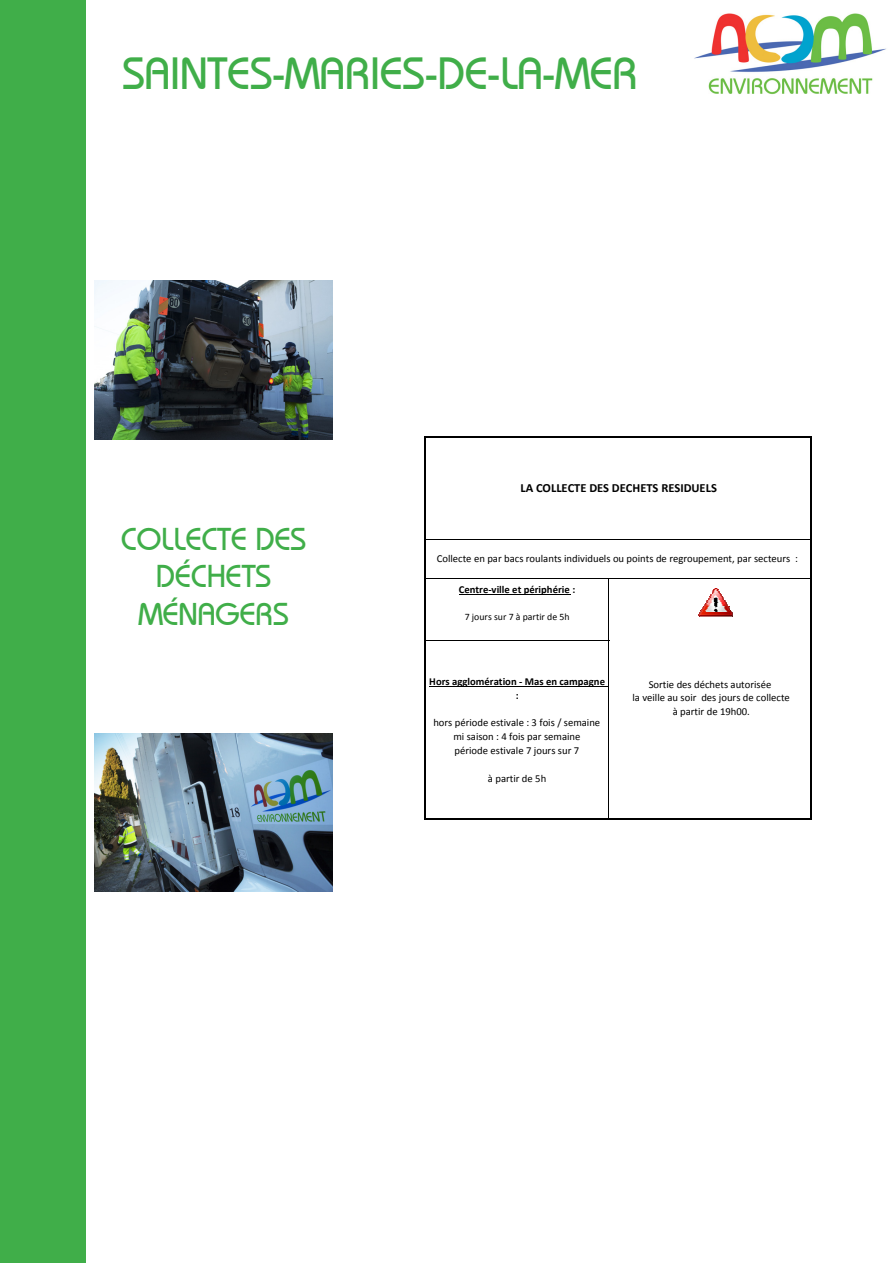
<style>
.page{position:relative;width:893px;height:1263px;background:#fff}
.page>*{position:absolute;margin:0;border:0;box-sizing:border-box;transform-origin:0 0}
.t1{font:45px "Bimini";color:#40ae49}
.t2{font:31.5px/37.8px "Bimini";color:#40ae49;text-align:center}
.t3{font:700 12.45px "Calibri";color:#000}
.t4{font:10.65px/13.8px "Calibri";color:#000;text-align:center}
.t5{font:700 10.65px/13.8px "Calibri";color:#000;text-align:center}
.t6{font:9.75px "Calibri";color:#000}
</style>
<div class="page">
<hr style="left:459px;top:594px;width:111px;height:1px;background:#000">
<hr style="left:429px;top:686px;width:179px;height:1px;background:#000">
<hr style="left:424px;top:436px;width:2px;height:384px;background:#000">
<hr style="left:810px;top:438px;width:2px;height:382px;background:#000">
<hr style="left:608px;top:579px;width:1px;height:239px;background:#000">
<hr style="left:426px;top:436px;width:386px;height:2px;background:#000">
<hr style="left:426px;top:539px;width:384px;height:1px;background:#000">
<hr style="left:426px;top:578px;width:384px;height:1px;background:#000">
<hr style="left:426px;top:640px;width:183px;height:1px;background:#000">
<hr style="left:426px;top:818px;width:386px;height:2px;background:#000">
<svg style="left:702px;top:588px;width:28px;height:21px"></svg>
<img style="left:699px;top:609px;width:34px;height:8px">
<img style="left:694px;top:13px;width:192px;height:82px">
<div style="left:0;top:0;width:85px;height:1263px;background:#40ae49"></div>
<img style="left:95px;top:281px;width:238px;height:158px">
<img style="left:95px;top:733px;width:238px;height:159px">
<p class="t1" style="left:122px;top:46px;width:517px">SAINTES-MARIES-DE-LA-MER</p>
<p class="t2" style="left:121px;top:519px;width:187px">COLLECTE DES<br>DÉCHETS</p>
<p class="t2" style="left:138px;top:595px;width:152px">MÉNAGERS</p>
<p class="t3" style="left:520px;top:480px;width:198px">LA COLLECTE DES DECHETS RESIDUELS</p>
<p class="t4" style="left:437px;top:552px;width:363px">Collecte en par bacs roulants individuels ou points de regroupement, par secteurs :</p>
<p class="t5" style="left:459px;top:583px;width:118px">Centre‐ville et périphérie :</p>
<p class="t6" style="left:465px;top:611px;width:106px">7 jours sur 7 à partir de 5h</p>
<p class="t5" style="left:429px;top:674px;width:177px">Hors agglomération ‐ Mas en campagne :</p>
<p class="t4" style="left:433px;top:716px;width:168px">hors période estivale : 3 fois / semaine mi saison : 4 fois par semaine<br>période estivale 7 jours sur 7</p>
<p class="t4" style="left:488px;top:771px;width:60px">à partir de 5h</p>
<p class="t4" style="left:632px;top:677px;width:159px">Sortie des déchets autorisée<br>la veille au soir des jours de collecte à partir de 19h00.</p>
</div>
